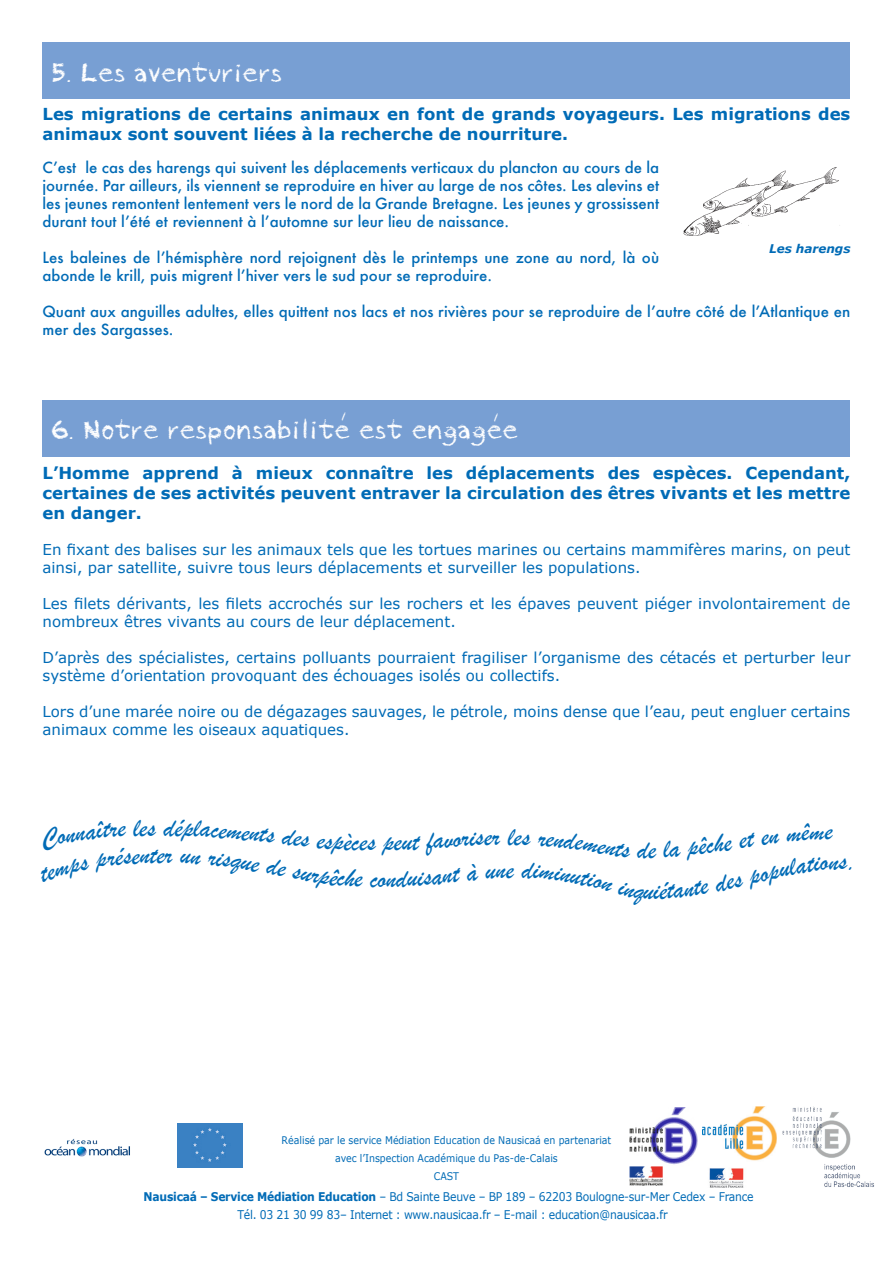
<style>
.page{position:relative;width:893px;height:1263px;background:#fff}
.page>*{position:absolute;margin:0;border:0;box-sizing:border-box;transform-origin:0 0}
.t1{font:27px "pastel";color:#fff}
.t2{font:27px "Brush Script";color:#006bb6}
.t3{font:700 16.5px/19.8px "Verdana";color:#006bb6}
.t4{font:15px/18px "Verdana";color:#006bb6}
.t5{font:500 15px/18px "Futura";color:#006bb6}
.t6{font:12px/18px "Verdana";letter-spacing:-.02em;color:#006bb6;scale:.9 1}
.t7{font:italic 700 12px "Verdana";color:#006bb6}
.t8{font:10.5px/18px "Verdana";color:#006bb6;text-align:center;scale:.9 1}
.s1{font-weight:700}
</style>
<div class="page">
<img style="left:683px;top:167px;width:157px;height:69px">
<div style="left:43px;top:43px;width:807px;height:56px;background:#789fd3"></div>
<div style="left:43px;top:400px;width:807px;height:56px;background:#789fd3"></div>
<div style="left:177px;top:1123px;width:66px;height:44px;background:#3a81c3"></div>
<img style="left:44px;top:1139px;width:86px;height:18px">
<img style="left:629px;top:1107px;width:68px;height:79px">
<img style="left:703px;top:1106px;width:73px;height:81px">
<img style="left:782px;top:1106px;width:92px;height:81px">
<p class="t1" style="left:51px;top:60px;width:233px">5. Les aventuriers</p>
<p class="t3" style="left:43px;top:104px;width:809px">Les migrations de certains animaux en font de grands voyageurs. Les migrations des animaux sont souvent liées à la recherche de nourriture.</p>
<p class="t5" style="left:43px;top:158px;width:618px;text-align:justify">C’est le cas des harengs qui suivent les déplacements verticaux du plancton au cours de la journée. Par ailleurs, ils viennent se reproduire en hiver au large de nos côtes. Les alevins et les jeunes remontent lentement vers le nord de la Grande Bretagne. Les jeunes y grossissent durant tout l’été et reviennent à l’automne sur leur lieu de naissance.</p>
<p class="t5" style="left:43px;top:248px;width:618px">Les baleines de l’hémisphère nord rejoignent dès le printemps une zone au nord, là où abonde le krill, puis migrent l’hiver vers le sud pour se reproduire.</p>
<p class="t5" style="left:43px;top:302px;width:809px">Quant aux anguilles adultes, elles quittent nos lacs et nos rivières pour se reproduire de l’autre côté de l’Atlantique en mer des Sargasses.</p>
<p class="t7" style="left:769px;top:240px;width:83px">Les harengs</p>
<p class="t1" style="left:51px;top:417px;width:469px">6. Notre responsabilite est engagee</p>
<p class="t3" style="left:43px;top:464px;width:809px;text-align:justify">L’Homme apprend à mieux connaître les déplacements des espèces. Cependant, certaines de ses activités peuvent entraver la circulation des êtres vivants et les mettre en danger.</p>
<p class="t4" style="left:43px;top:541px;width:809px">En fixant des balises sur les animaux tels que les tortues marines ou certains mammifères marins, on peut ainsi, par satellite, suivre tous leurs déplacements et surveiller les populations.</p>
<p class="t4" style="left:43px;top:595px;width:809px">Les filets dérivants, les filets accrochés sur les rochers et les épaves peuvent piéger involontairement de nombreux êtres vivants au cours de leur déplacement.</p>
<p class="t4" style="left:43px;top:649px;width:809px">D’après des spécialistes, certains polluants pourraient fragiliser l’organisme des cétacés et perturber leur système d’orientation provoquant des échouages isolés ou collectifs.</p>
<p class="t4" style="left:43px;top:703px;width:809px">Lors d’une marée noire ou de dégazages sauvages, le pétrole, moins dense que l’eau, peut engluer certains animaux comme les oiseaux aquatiques.</p>
<p class="t2" style="left:148px;top:811px;width:29px">s d</p>
<p class="t2" style="left:229px;top:813px;width:49px;rotate:6deg">ments</p>
<p class="t2" style="left:150px;top:838px;width:24px">ter</p>
<p class="t2" style="left:367px;top:825px;width:10px">s</p>
<p class="t2" style="left:425px;top:824px;width:37px;rotate:-4deg">favo</p>
<p class="t2" style="left:508px;top:820px;width:8px">l</p>
<p class="t2" style="left:378px;top:862px;width:10px">o</p>
<p class="t2" style="left:637px;top:833px;width:13px">d</p>
<p class="t2" style="left:825px;top:815px;width:9px">e</p>
<p class="t2" style="left:839px;top:845px;width:19px">s.</p>
<p class="t8" style="left:282px;top:1131px;width:368px">Réalisé par le service Médiation Education de Nausicaá en partenariat</p>
<p class="t8" style="left:335px;top:1149px;width:249px">avec l’Inspection Académique du Pas-de-Calais<br>CAST</p>
<p class="t6" style="left:237px;top:1188px;width:575px;text-indent:-94px"><span class="s1">Nausicaá – Service Médiation Education</span> – Bd Sainte Beuve – BP 189 – 62203 Boulogne-sur-Mer Cedex – France<br>Tél. 03 21 30 99 83– Internet : www.nausicaa.fr – E-mail : education@nausicaa.fr</p>
</div>
